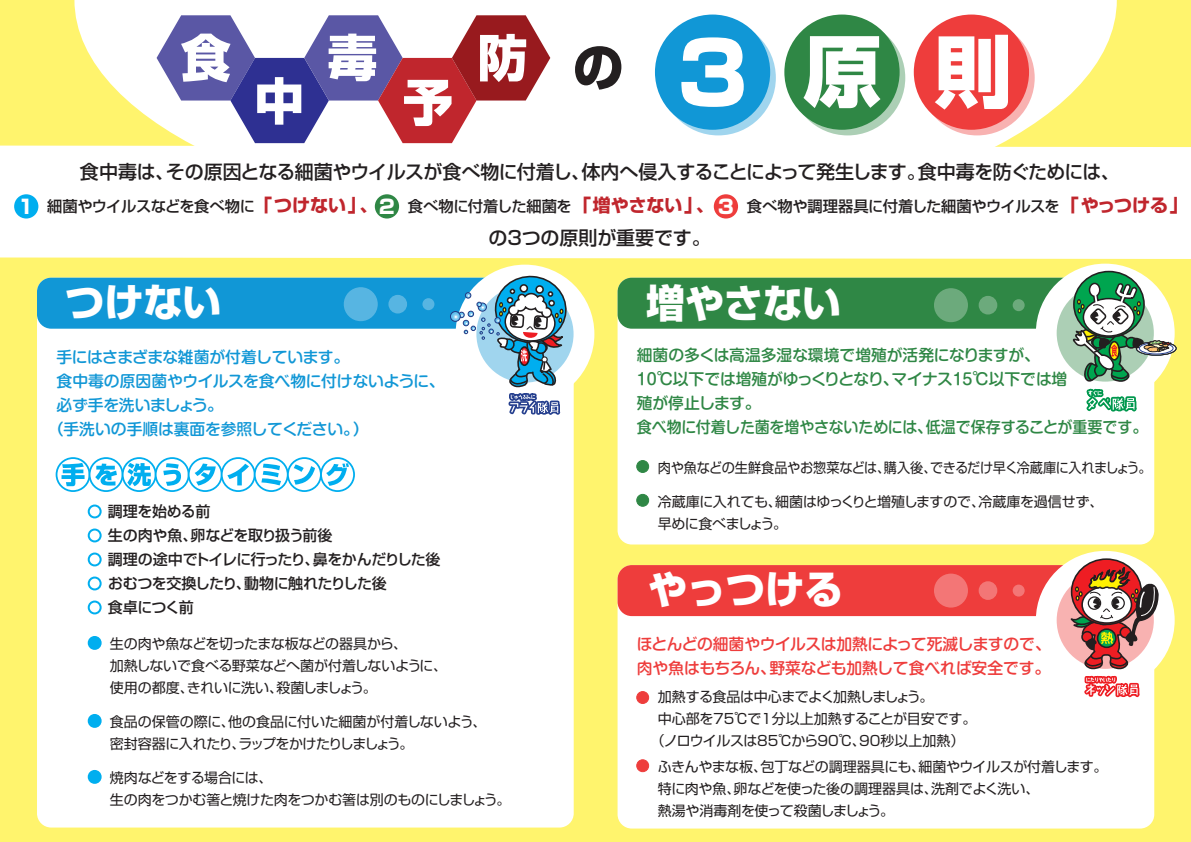
<style>
.page{position:relative;width:1191px;height:842px;background:#fff46d}
.page>*{position:absolute;margin:0;border:0;box-sizing:border-box;transform-origin:0 0}
.t1{font:800 39px "Shin Go Pro";color:#fff}
.t2{font:800 19.4px "Shin Go Pro";color:#fff}
.t3{font:500 19px "Shin Go Pro";letter-spacing:-.02em;color:#231f20}
.t4{font:500 19px "Shin Go Pro";letter-spacing:-.045em;color:#231f20}
.t5{font:700 18px "Shin Go Pro";color:#c0262d}
.t6{font:500 15.8px "Shin M Go Pro";letter-spacing:-.02em;color:#1197d6}
.t7{font:500 15.8px/24px "Shin M Go Pro";letter-spacing:-.01em;color:#2f8745}
.t8{font:500 15.8px/24px "Shin M Go Pro";letter-spacing:-.02em;color:#ee3d3c;text-align:right}
.t9{font:500 15.8px "Shin M Go Pro";letter-spacing:-.01em;color:#2f8745;scale:.95 1}
.t10{font:500 15.3px "Shin Go Pro";letter-spacing:-.025em;color:#231f20}
.t11{font:500 15px/24px "Shin Go Pro";letter-spacing:-.03em;color:#231f20}
.t12{font:14px/22px "Shin Go Pro";letter-spacing:-.025em;color:#231f20}
.t13{font:14px "Shin Go Pro";letter-spacing:-.025em;color:#231f20;scale:.94 1}
.t14{font:14px "Shin Go Pro";letter-spacing:-.045em;color:#231f20}
.t15{font:14px "Shin Go Pro";letter-spacing:-.045em;color:#231f20;scale:.94 1}
.t16{font:14px "Shin Go Pro";color:#231f20}
.t17{font:14px "Shin Go Pro";letter-spacing:-.055em;color:#231f20}
.t18{font:14px "Shin Go Pro";letter-spacing:-.005em;color:#231f20}
.t19{font:14px "Shin Go Pro";letter-spacing:-.12em;color:#231f20}
.s1{font-weight:800;font-size:19.4px;color:#fff}
</style>
<div class="page">
<div style="left:0;top:146px;width:1191px;height:113px;background:#fff"></div>
<svg style="left:74px;top:0;width:1042px;height:229px;fill:#fff"></svg>
<svg style="left:575px;top:46px;width:46px;height:44px"></svg>
<svg style="left:660px;top:20px;width:116px;height:115px"></svg>
<div style="left:655px;top:15px;width:115px;height:115px;background:#1197d6;border-radius:50%"></div>
<svg style="left:681px;top:37px;width:63px;height:70px"></svg>
<svg style="left:790px;top:20px;width:115px;height:115px"></svg>
<div style="left:784px;top:15px;width:115px;height:115px;background:#2f8745;border-radius:50%"></div>
<svg style="left:803px;top:36px;width:83px;height:78px"></svg>
<svg style="left:919px;top:20px;width:115px;height:115px"></svg>
<div style="left:913px;top:15px;width:116px;height:115px;background:#ee3d3c;border-radius:50%"></div>
<svg style="left:935px;top:35px;width:78px;height:80px"></svg>
<svg style="left:157px;top:15px;width:393px;height:128px"></svg>
<div style="left:14px;top:194px;width:24px;height:25px;background:#00aeef;border-radius:50%"></div>
<div style="left:714px;top:194px;width:24px;height:25px;background:#ee3d3c;border-radius:50%"></div>
<div style="left:375px;top:194px;width:24px;height:25px;background:#2f8745;border-radius:50%"></div>
<div style="left:617px;top:278px;width:537px;height:266px;background:#fff;border-radius:14px"></div>
<div style="left:617px;top:278px;width:536px;height:51px;background:#2f8745;border-radius:14px"></div>
<div style="left:934px;top:288px;width:34px;height:34px;background:#6caa7c;border-radius:50%"></div>
<div style="left:978px;top:296px;width:19px;height:18px;background:#6caa7c;border-radius:50%"></div>
<svg style="left:1012px;top:299px;width:12px;height:12px"></svg>
<div style="left:1035px;top:264px;width:139px;height:138px;background:#fff;border-radius:50%"></div>
<svg style="left:1056px;top:284px;width:97px;height:98px"></svg>
<div style="left:637px;top:460px;width:11px;height:12px;background:#2f8745;border-radius:50%"></div>
<div style="left:636px;top:460px;width:13px;height:13px;border:1px solid #2f8745;border-radius:50%"></div>
<div style="left:637px;top:494px;width:11px;height:12px;background:#2f8745;border-radius:50%"></div>
<div style="left:636px;top:494px;width:13px;height:13px;border:1px solid #2f8745;border-radius:50%"></div>
<div style="left:617px;top:565px;width:537px;height:263px;background:#fff;border-radius:14px"></div>
<div style="left:637px;top:691px;width:11px;height:12px;background:#ee3d3c;border-radius:50%"></div>
<div style="left:636px;top:691px;width:13px;height:13px;border:1px solid #ee3d3c;border-radius:50%"></div>
<div style="left:637px;top:760px;width:11px;height:12px;background:#ee3d3c;border-radius:50%"></div>
<div style="left:636px;top:759px;width:13px;height:13px;border:1px solid #ee3d3c;border-radius:50%"></div>
<div style="left:37px;top:278px;width:536px;height:549px;background:#fff;border-radius:14px"></div>
<svg style="left:55px;top:457px;width:300px;height:35px"></svg>
<div style="left:88px;top:504px;width:14px;height:14px;border:2px solid #00aeef;border-radius:50%"></div>
<div style="left:88px;top:528px;width:14px;height:14px;border:2px solid #00aeef;border-radius:50%"></div>
<div style="left:88px;top:552px;width:14px;height:14px;border:2px solid #00aeef;border-radius:50%"></div>
<div style="left:88px;top:576px;width:14px;height:14px;border:2px solid #00aeef;border-radius:50%"></div>
<div style="left:88px;top:600px;width:14px;height:14px;border:2px solid #00aeef;border-radius:50%"></div>
<div style="left:89px;top:637px;width:12px;height:12px;background:#00aeef;border-radius:50%"></div>
<div style="left:88px;top:636px;width:14px;height:14px;border:2px solid #00aeef;border-radius:50%"></div>
<div style="left:89px;top:715px;width:12px;height:12px;background:#00aeef;border-radius:50%"></div>
<div style="left:88px;top:714px;width:14px;height:14px;border:2px solid #00aeef;border-radius:50%"></div>
<div style="left:89px;top:771px;width:12px;height:12px;background:#00aeef;border-radius:50%"></div>
<div style="left:88px;top:770px;width:14px;height:14px;border:2px solid #00aeef;border-radius:50%"></div>
<div style="left:617px;top:565px;width:536px;height:51px;background:#ee3d3c;border-radius:14px"></div>
<div style="left:37px;top:278px;width:536px;height:51px;background:#1197d6;border-radius:14px"></div>
<div style="left:934px;top:574px;width:34px;height:34px;background:#f37676;border-radius:50%"></div>
<svg style="left:978px;top:581px;width:19px;height:19px"></svg>
<svg style="left:1012px;top:585px;width:12px;height:12px"></svg>
<div style="left:1035px;top:551px;width:139px;height:139px;background:#fff;border-radius:50%"></div>
<svg style="left:1056px;top:572px;width:97px;height:97px"></svg>
<div style="left:344px;top:287px;width:34px;height:34px;background:#57b5e2;border-radius:50%"></div>
<div style="left:388px;top:295px;width:19px;height:18px;background:#57b5e2;border-radius:50%"></div>
<div style="left:422px;top:298px;width:12px;height:12px;background:#57b5e2;border-radius:50%"></div>
<div style="left:455px;top:265px;width:139px;height:138px;background:#fff;border-radius:50%"></div>
<svg style="left:450px;top:274px;width:119px;height:141px"></svg>
<svg style="left:1136px;top:342px;width:40px;height:13px"></svg>
<div style="left:1135px;top:341px;width:41px;height:15px;border:1px solid #231f20;border-radius:50%"></div>
<div style="left:1139px;top:343px;width:34px;height:11px;border:1px solid #253f8e;border-radius:50%"></div>
<div style="left:1073px;top:272px;width:71px;height:65px;background:#00a54f;border-radius:50%"></div>
<svg style="left:1069px;top:282px;width:102px;height:146px"></svg>
<svg style="left:1069px;top:531px;width:90px;height:181px"></svg>
<p class="t2" style="left:18px;top:192px;width:17px">1</p>
<p class="t3" style="left:166px;top:157px;width:426px">その原因となる細菌やウイルスが食べ物に付着し、</p>
<p class="t4" style="left:581px;top:157px;width:346px">体内へ侵入することによって発生します。</p>
<p class="t3" style="left:80px;top:157px;width:96px">食中毒は、</p>
<p class="t3" style="left:918px;top:157px;width:203px">食中毒を防ぐためには、</p>
<p class="t10" style="left:47px;top:194px;width:209px">細菌やウイルスなどを食べ物に</p>
<p class="t5" style="left:254px;top:191px;width:144px">「つけない」、<span class="s1">２</span></p>
<p class="t10" style="left:408px;top:194px;width:165px">食べ物に付着した細菌を</p>
<p class="t5" style="left:573px;top:191px;width:164px">「増やさない」、<span class="s1">３</span></p>
<p class="t10" style="left:747px;top:194px;width:314px">食べ物や調理器具に付着した細菌やウイルスを</p>
<p class="t5" style="left:1061px;top:191px;width:128px">「やっつける「</p>
<p class="t1" style="left:65px;top:272px;width:158px">つけない</p>
<p class="t6" style="left:57px;top:344px;width:294px">手にはさまざまな雑菌が付着しています。</p>
<p class="t6" style="left:57px;top:368px;width:389px">食中毒の原因菌やウイルスを食べ物に付けないように、</p>
<p class="t6" style="left:57px;top:392px;width:168px">必ず手を洗いましょう。</p>
<p class="t6" style="left:353px;top:416px;width:17px">(</p>
<p class="t6" style="left:48px;top:416px;width:313px">（手洗いの手順は裏面を参照してください。</p>
<p class="t11" style="left:190px;top:498px;width:143px;text-indent:-83px">調理を始める前<br>卵などを取り扱う前後</p>
<p class="t11" style="left:108px;top:522px;width:91px">生の肉や魚、</p>
<p class="t3" style="left:488px;top:223px;width:224px">の3つの原則が重要です。</p>
<p class="t1" style="left:646px;top:273px;width:196px">増やさない</p>
<p class="t7" style="left:891px;top:341px;width:177px;text-indent:-255px">細菌の多くは高温多湿な環境で増殖が活発になりますが、<br>マイナス15℃以下では増</p>
<p class="t7" style="left:637px;top:365px;width:263px">10℃以下では増殖がゆっくりとなり、殖が停止します。</p>
<p class="t9" style="left:926px;top:414px;width:235px">低温で保存することが重要です。</p>
<p class="t9" style="left:637px;top:414px;width:312px">食べ物に付着した菌を増やさないためには、</p>
<p class="t13" style="left:658px;top:456px;width:249px">肉や魚などの生鮮食品やお惣菜などは、</p>
<p class="t13" style="left:884px;top:456px;width:57px">購入後、</p>
<p class="t15" style="left:930px;top:456px;width:237px">できるだけ早く冷蔵庫に入れましょう。</p>
<p class="t17" style="left:775px;top:490px;width:211px">細菌はゆっくりと増殖しますので、</p>
<p class="t16" style="left:978px;top:490px;width:126px">冷蔵庫を過信せず、</p>
<p class="t12" style="left:658px;top:489px;width:131px">冷蔵庫に入れても、早めに食べましょう。</p>
<p class="t11" style="left:244px;top:546px;width:144px;text-indent:-136px">調理の途中でトイレに行ったり、<br>動物に触れたりした後</p>
<p class="t11" style="left:313px;top:546px;width:129px">鼻をかんだりした後</p>
<p class="t11" style="left:108px;top:570px;width:145px">おむつを交換したり、食卓につく前</p>
<p class="t12" style="left:110px;top:631px;width:299px">生の肉や魚などを切ったまな板などの器具から、</p>
<p class="t12" style="left:110px;top:653px;width:339px">加熱しないで食べる野菜などへ菌が付着しないように、</p>
<p class="t19" style="left:276px;top:676px;width:102px">殺菌しましょう。</p>
<p class="t12" style="left:110px;top:675px;width:86px">使用の都度、</p>
<p class="t12" style="left:187px;top:675px;width:98px">きれいに洗い、</p>
<p class="t12" style="left:228px;top:709px;width:260px">他の食品に付いた細菌が付着しないよう、</p>
<p class="t12" style="left:110px;top:709px;width:305px">食品の保管の際に、<br>密封容器に入れたりラップをかけたりしましょう。</p>
<p class="t12" style="left:231px;top:731px;width:16px">、</p>
<p class="t12" style="left:110px;top:765px;width:402px">焼肉などをする場合には、<br>生の肉をつかむ箸と焼けた肉をつかむ箸は別のものにしましょう。</p>
<p class="t1" style="left:648px;top:558px;width:196px">やっつける</p>
<p class="t8" style="left:637px;top:630px;width:415px">ほとんどの細菌やウイルスは加熱によって死滅しますので、野菜なども加熱して食べれば安全です。</p>
<p class="t8" style="left:637px;top:654px;width:141px">肉や魚はもちろん、</p>
<p class="t14" style="left:658px;top:685px;width:277px">加熱する食品は中心までよく加熱しましょう。</p>
<p class="t12" style="left:658px;top:706px;width:320px">中心部を75℃で1分以上加熱することが目安です。</p>
<p class="t16" style="left:859px;top:729px;width:107px">90秒以上加熱(</p>
<p class="t12" style="left:651px;top:728px;width:216px">（ノロウイルスは85℃から90℃、</p>
<p class="t12" style="left:918px;top:754px;width:190px">細菌やウイルスが付着します。</p>
<p class="t18" style="left:760px;top:755px;width:166px">包丁などの調理器具にも、</p>
<p class="t12" style="left:658px;top:754px;width:111px">ふきんやまな板、</p>
<p class="t12" style="left:658px;top:776px;width:238px">特に肉や魚、<br>熱湯や消毒剤を使って殺菌しましょう。</p>
<p class="t12" style="left:733px;top:776px;width:206px">卵などを使った後の調理器具は、</p>
<p class="t12" style="left:931px;top:776px;width:110px">洗剤でよく洗い、</p>
</div>
